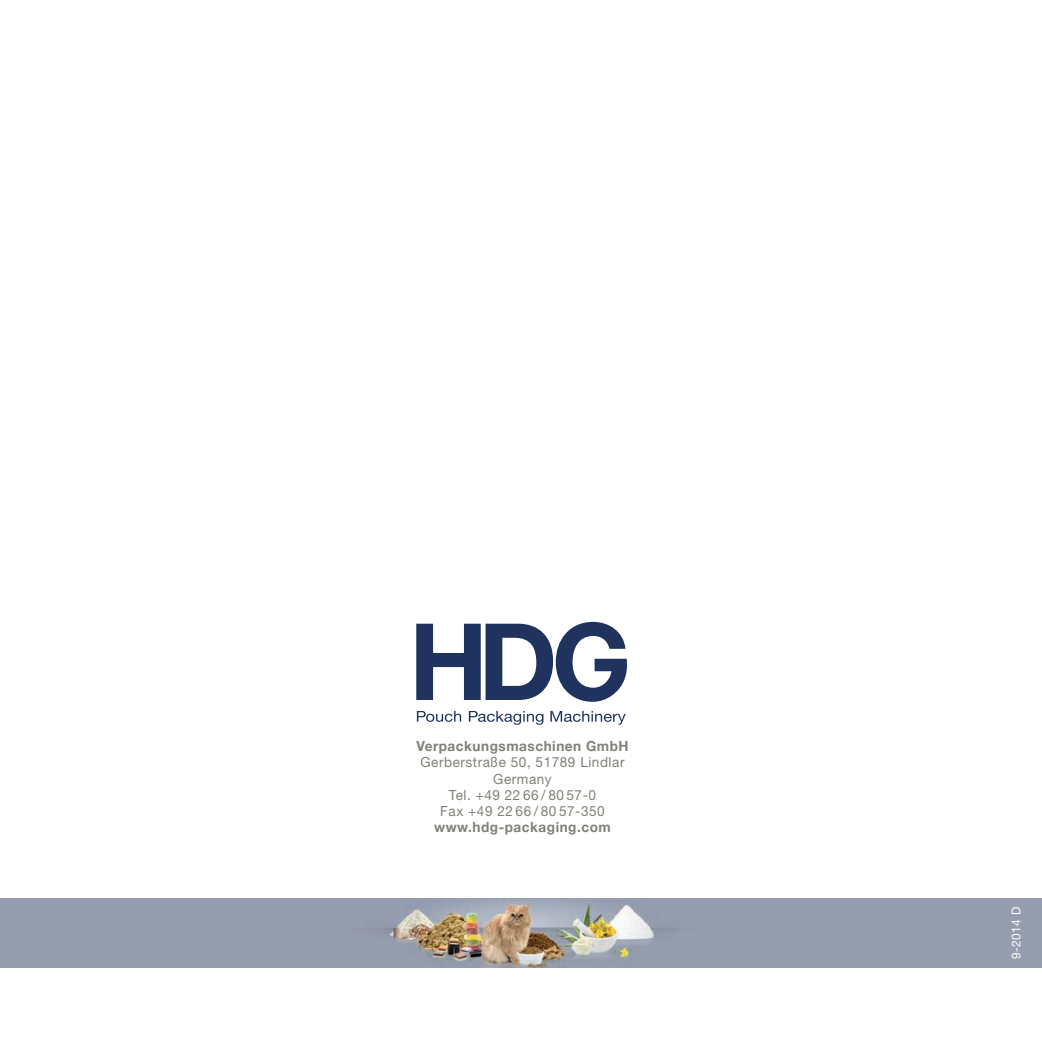
<style>
.page{position:relative;width:1042px;height:1042px;background:#fff}
.page>*{position:absolute;margin:0;border:0;box-sizing:border-box;transform-origin:0 0}
.t1{font:14px/16.1px "Helvetica Neue";letter-spacing:.04em;color:#818178;text-align:center}
.t2{font:700 14px "Helvetica Neue";letter-spacing:.04em;color:#818178}
.t3{font:12.25px "Helvetica Neue";color:#fff}
</style>
<div class="page">
<img style="left:0;top:898px;width:1042px;height:69px">
<svg style="left:416px;top:622px;width:211px;height:80px"></svg>
<svg style="left:417px;top:711px;width:44px;height:11px"></svg>
<svg style="left:469px;top:711px;width:74px;height:14px"></svg>
<svg style="left:550px;top:711px;width:76px;height:14px"></svg>
<p class="t2" style="left:416px;top:737px;width:214px">Verpackungsmaschinen GmbH</p>
<p class="t1" style="left:420px;top:756px;width:205px">Gerberstraße 50, 51789 Lindlar<br>Germany<br>Tel. +49 2266 / 80 57-0<br>Fax +49 2266 / 80 57-350</p>
<p class="t2" style="left:434px;top:818px;width:178px">www.hdg-packaging.com</p>
<p class="t3" style="left:1011px;top:959px;width:54px;rotate:-90deg">9-2014 D</p>
</div>
